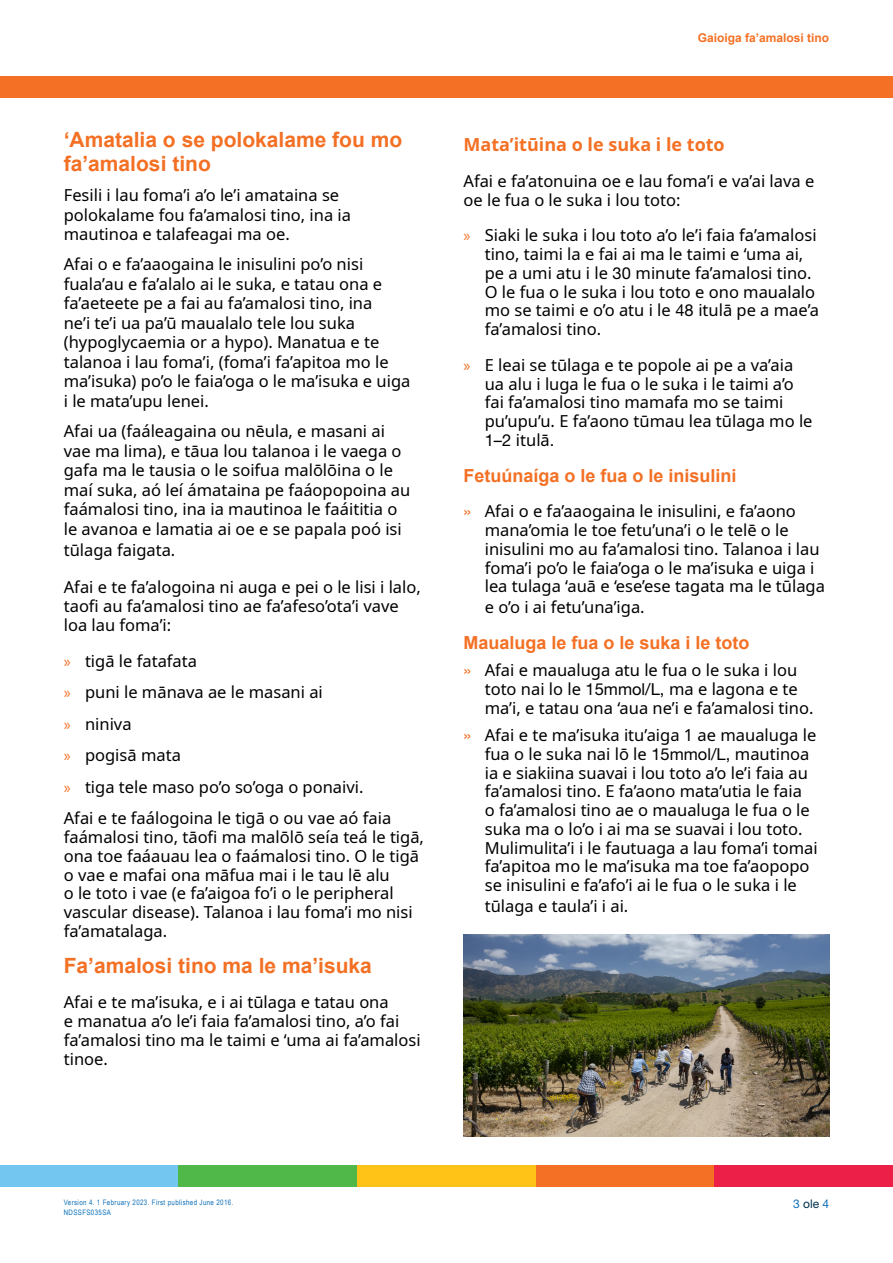
<style>
.page{position:relative;width:893px;height:1263px;background:#fff}
.page>*{position:absolute;margin:0;border:0;box-sizing:border-box;transform-origin:0 0}
.t1{font:700 21px/24px "Arial";color:#f37024}
.t2{font:700 18px "Arial";color:#f37024}
.t3{font:700 18px "Noto Sans";color:#f37024}
.t4{font:16.5px/18.8px "Noto Sans";color:#000}
.t5{font:700 12px "Arial";color:#f37024}
.t6{font:12px "Helvetica Neue LT Std";color:#02314b}
.t7{font:7.5px "Arial Narrow";letter-spacing:.05em;color:#0e70b8}
.t8{font:7.5px "Arial Narrow";letter-spacing:.05em;color:#006fba}
.s1{font-family:"Myriad Pro";color:#f36f21}
.s2{font-family:"Helvetica Neue LT Std"}
.s3{font-family:"Helvetica Neue LT Std";color:#f36f21}
.s4{color:#0e70b8}
</style>
<div class="page">
<div style="left:0;top:77px;width:893px;height:21px;background:#f37024"></div>
<div style="left:0;top:1165px;width:179px;height:22px;background:#72c6ef"></div>
<div style="left:179px;top:1165px;width:178px;height:22px;background:#50b848"></div>
<div style="left:357px;top:1165px;width:179px;height:22px;background:#ffc216"></div>
<div style="left:536px;top:1165px;width:178px;height:22px;background:#f37024"></div>
<div style="left:714px;top:1165px;width:179px;height:22px;background:#eb1f47"></div>
<img style="left:463px;top:934px;width:366px;height:202px">
<p class="t1" style="left:64px;top:128px;width:340px">‘Amatalia o se polokalame fou mo fa’amalosi tino</p>
<p class="t4" style="left:64px;top:186px;width:289px;line-height:19.5px">Fesili i lau foma’i a’o le’i amataina se polokalame fou fa’amalosi tino, ina ia mautinoa e talafeagai ma oe.</p>
<p class="t4" style="left:64px;top:255px;width:348px;line-height:19.5px">Afai o e fa’aaogaina le inisulini po’o nisi fuala’au e fa’alalo ai le suka, e tatau ona e fa’aeteete pe a fai au fa’amalosi tino, ina<br>ne’i te’i ua pa’ū maualalo tele lou suka (hypoglycaemia or a hypo). Manatua e te talanoa i lau foma’i, (foma’i fa’apitoa mo le ma’isuka) po’o le faia’oga o le ma’isuka e uiga i le mata’upu lenei.</p>
<p class="t4" style="left:64px;top:422px;width:348px;line-height:19.5px">Afai ua (faáleagaina ou nēula, e masani ai vae ma lima), e tāua lou talanoa i le vaega o gafa ma le tausia o le soifua malōlōina o le maí suka, aó leí ámataina pe faáopopoina au faámalosi tino, ina ia mautinoa le faáititia o le avanoa e lamatia ai oe e se papala poó isi</p>
<p class="t4" style="left:64px;top:541px;width:113px">tūlaga faigata.</p>
<p class="t4" style="left:64px;top:578px;width:359px">Afai e te fa’alogoina ni auga e pei o le lisi i lalo, taofi au fa’amalosi tino ae fa’afeso’ota’i vave loa lau foma’i:</p>
<p class="t4" style="left:64px;top:645px;width:329px;line-height:31.5px"><span class="s1">»</span> tigā le fatafata<br><span class="s1">»</span> puni le mānava ae le masani ai<br><span class="s1">»</span> niniva<br><span class="s1">»</span> pogisā mata<br><span class="s1">»</span> tiga tele maso po’o so’oga o ponaivi.<br>Afai e te faálogoina le tigā o ou vae aó faia</p>
<p class="t4" style="left:64px;top:828px;width:362px">faámalosi tino, tāofi ma malōlō seía teá le tigā, ona toe faáauau lea o faámalosi tino. O le tigā o vae e mafai ona māfua mai i le tau lē alu<br>o le toto i vae (e fa’aigoa fo’i o le peripheral vascular disease). Talanoa i lau foma’i mo nisi fa’amatalaga.</p>
<p class="t1" style="left:64px;top:954px;width:310px">Fa’amalosi tino ma le ma’isuka</p>
<p class="t4" style="left:64px;top:993px;width:358px">Afai e te ma’isuka, e i ai tūlaga e tatau ona<br>e manatua a’o le’i faia fa’amalosi tino, a’o fai fa’amalosi tino ma le taimi e ‘uma ai fa’amalosi tinoe.</p>
<p class="t5" style="left:698px;top:30px;width:133px">Gaioiga fa’amalosi tino</p>
<p class="t3" style="left:463px;top:132px;width:263px">Mata’itūina o le suka i le toto</p>
<p class="t4" style="left:463px;top:172px;width:352px">Afai e fa’atonuina oe e lau foma’i e va’ai lava e oe le fua o le suka i lou toto:</p>
<p class="t4" style="left:485px;top:226px;width:336px;text-indent:-21px"><span class="s1">»</span> Siaki le suka i lou toto a’o le’i faia fa’amalosi tino, taimi la e fai ai ma le taimi e ‘uma ai, pe a umi atu i le <span class="s2">30</span> minute fa’amalosi tino.<br>O le fua o le suka i lou toto e ono maualalo mo se taimi e o’o atu i le <span class="s2">48</span> itulā pe a mae’a fa’amalosi tino.</p>
<p class="t4" style="left:485px;top:356px;width:329px;text-indent:-21px"><span class="s1">»</span> E leai se tūlaga e te popole ai pe a va’aia ua alu i luga le fua o le suka i le taimi a’o fai fa’amalosi tino mamafa mo se taimi pu’upu’u. E fa’aono tūmau lea tūlaga mo le <span class="s2">1–2</span> itulā<span class="s2">.</span></p>
<p class="t2" style="left:463px;top:463px;width:275px">Fetuúnaíga o le fua o le inisulini</p>
<p class="t4" style="left:485px;top:502px;width:342px;text-indent:-21px"><span class="s3">»</span> Afai o e fa’aaogaina le inisulini, e fa’aono mana’omia le toe fetu’una’i o le telē o le inisulini mo au fa’amalosi tino. Talanoa i lau foma’i po’o le faia’oga o le ma’isuka e uiga i lea tulaga ‘auā e ‘ese’ese tagata ma le tūlaga</p>
<p class="t4" style="left:485px;top:598px;width:161px">e o’o i ai fetu’una’iga.</p>
<p class="t2" style="left:463px;top:631px;width:288px">Maualuga le fua o le suka i le toto</p>
<p class="t4" style="left:485px;top:661px;width:330px;text-indent:-21px"><span class="s3">»</span> Afai e maualuga atu le fua o le suka i lou toto nai lo le <span class="s2">15mmol/L,</span> ma e lagona e te ma’i, e tatau ona ‘aua ne’i e fa’amalosi tino.</p>
<p class="t4" style="left:485px;top:726px;width:334px;text-indent:-21px"><span class="s3">»</span> Afai e te ma’isuka itu’aiga 1 ae maualuga le fua o le suka nai lō le <span class="s2">15mmol/L,</span> mautinoa ia e siakiina suavai i lou toto a’o le’i faia au fa’amalosi tino. E fa’aono mata’utia le faia<br>o fa’amalosi tino ae o maualuga le fua o le suka ma o lo’o i ai ma se suavai i lou toto.<br>Mulimulita’i i le fautuaga a lau foma’i tomai fa’apitoa mo le ma’isuka ma toe fa’aopopo se inisulini e fa’afo’i ai le fua o le suka i le</p>
<p class="t4" style="left:485px;top:897px;width:145px">tūlaga e taula’i i ai.</p>
<p class="t7" style="left:64px;top:1196px;width:171px">Version 4. 1 February 2023. First published June 2016.</p>
<p class="t8" style="left:64px;top:1207px;width:49px">NDSSFS035SA</p>
<p class="t6" style="left:793px;top:1196px;width:38px"><span class="s4">3</span> ole <span class="s4">4</span></p>
</div>
